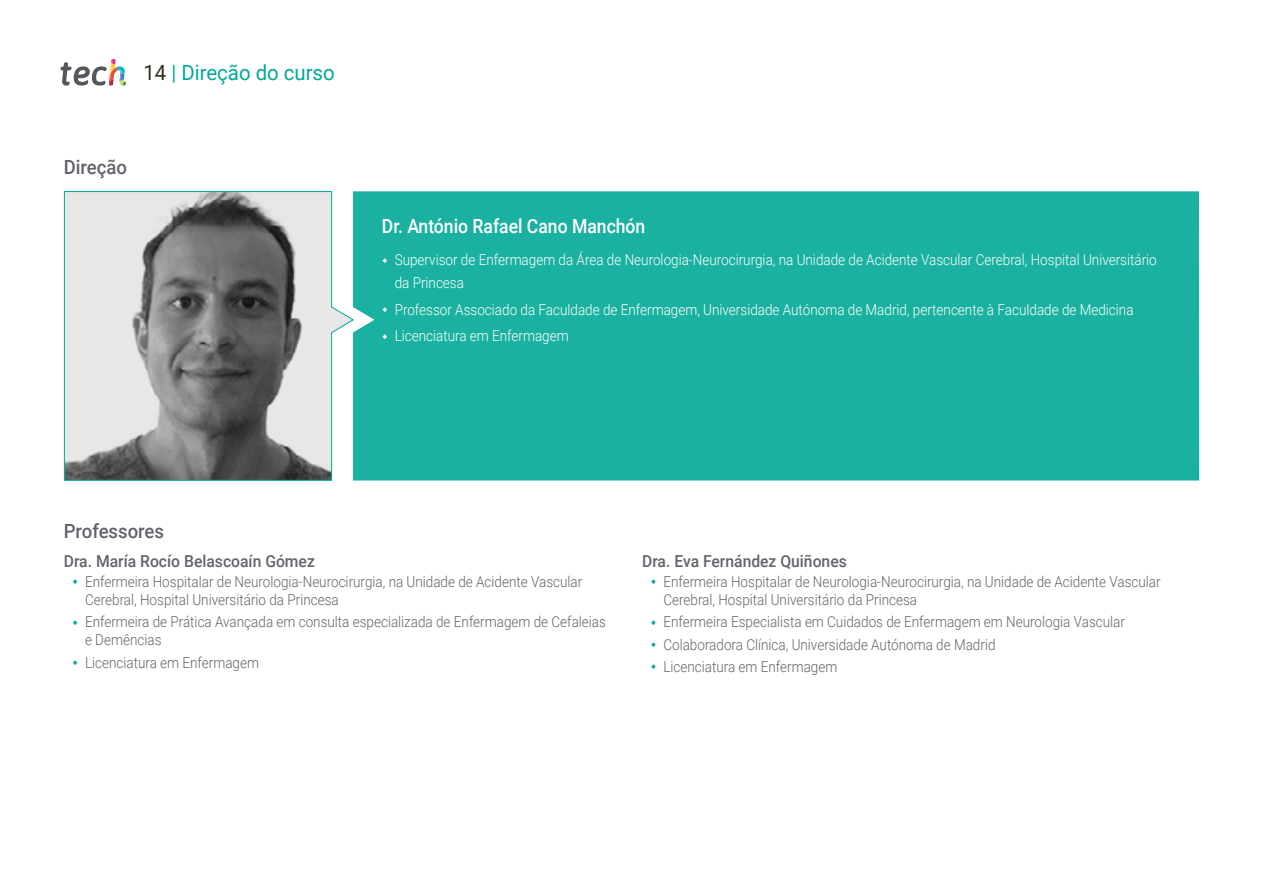
<style>
.page{position:relative;width:1263px;height:893px;background:#fff}
.page>*{position:absolute;margin:0;border:0;box-sizing:border-box;transform-origin:0 0}
.t1{font:21px "Roboto";color:#00a996}
.t2{font:500 19.5px "Roboto";color:#fff;scale:.9 1}
.t3{font:500 19.5px "Roboto";color:#61646a;scale:.95 1}
.t4{font:500 16.5px "Roboto";color:#61646a;scale:.95 1}
.t5{font:300 15px/18px "Roboto";color:#61646a;scale:.9 1}
.t6{font:300 15px/22.5px "Roboto";color:#fff;scale:.9 1}
.s1{color:#312e20}
</style>
<div class="page">
<svg style="left:61px;top:59px;width:65px;height:27px"></svg>
<svg style="left:64px;top:191px;width:290px;height:290px;background:#a6a8a8"></svg>
<div style="left:353px;top:191px;width:846px;height:289px;background:#1ab1a0"></div>
<svg style="left:383px;top:258px;width:4px;height:5px"></svg>
<svg style="left:383px;top:307px;width:4px;height:5px"></svg>
<svg style="left:383px;top:334px;width:4px;height:5px"></svg>
<h1 class="t1" style="left:144px;top:57px;width:193px"><span class="s1">14</span> | Direção do curso</h1>
<h2 class="t3" style="left:64px;top:154px;width:68px">Direção</h2>
<h2 class="t2" style="left:382px;top:213px;width:294px">Dr. António Rafael Cano Manchón</h2>
<p class="t6" style="left:395px;top:248px;width:848px">Supervisor de Enfermagem da Área de Neurologia-Neurocirurgia, na Unidade de Acidente Vascular Cerebral, Hospital Universitário da Princesa</p>
<p class="t6" style="left:395px;top:295px;width:822px;line-height:26.7px">Professor Associado da Faculdade de Enfermagem, Universidade Autónoma de Madrid, pertencente à Faculdade de Medicina<br>Licenciatura em Enfermagem</p>
<h2 class="t3" style="left:64px;top:517px;width:107px">Professores</h2>
<p class="t4" style="left:64px;top:550px;width:266px">Dra. María Rocío Belascoaín Gómez</p>
<p class="t5" style="left:85px;top:572px;width:554px">Enfermeira Hospitalar de Neurologia-Neurocirurgia, na Unidade de Acidente Vascular<br>Cerebral, Hospital Universitário da Princesa</p>
<p class="t5" style="left:85px;top:612px;width:580px">Enfermeira de Prática Avançada em consulta especializada de Enfermagem de Cefaleias e Demências</p>
<p class="t5" style="left:85px;top:653px;width:195px">Licenciatura em Enfermagem</p>
<p class="t4" style="left:642px;top:550px;width:217px">Dra. Eva Fernández Quiñones</p>
<p class="t5" style="left:663px;top:572px;width:554px">Enfermeira Hospitalar de Neurologia-Neurocirurgia, na Unidade de Acidente Vascular<br>Cerebral, Hospital Universitário da Princesa</p>
<p class="t5" style="left:663px;top:610px;width:514px;line-height:22.2px">Enfermeira Especialista em Cuidados de Enfermagem em Neurologia Vascular<br>Colaboradora Clínica, Universidade Autónoma de Madrid<br>Licenciatura em Enfermagem</p>
</div>
